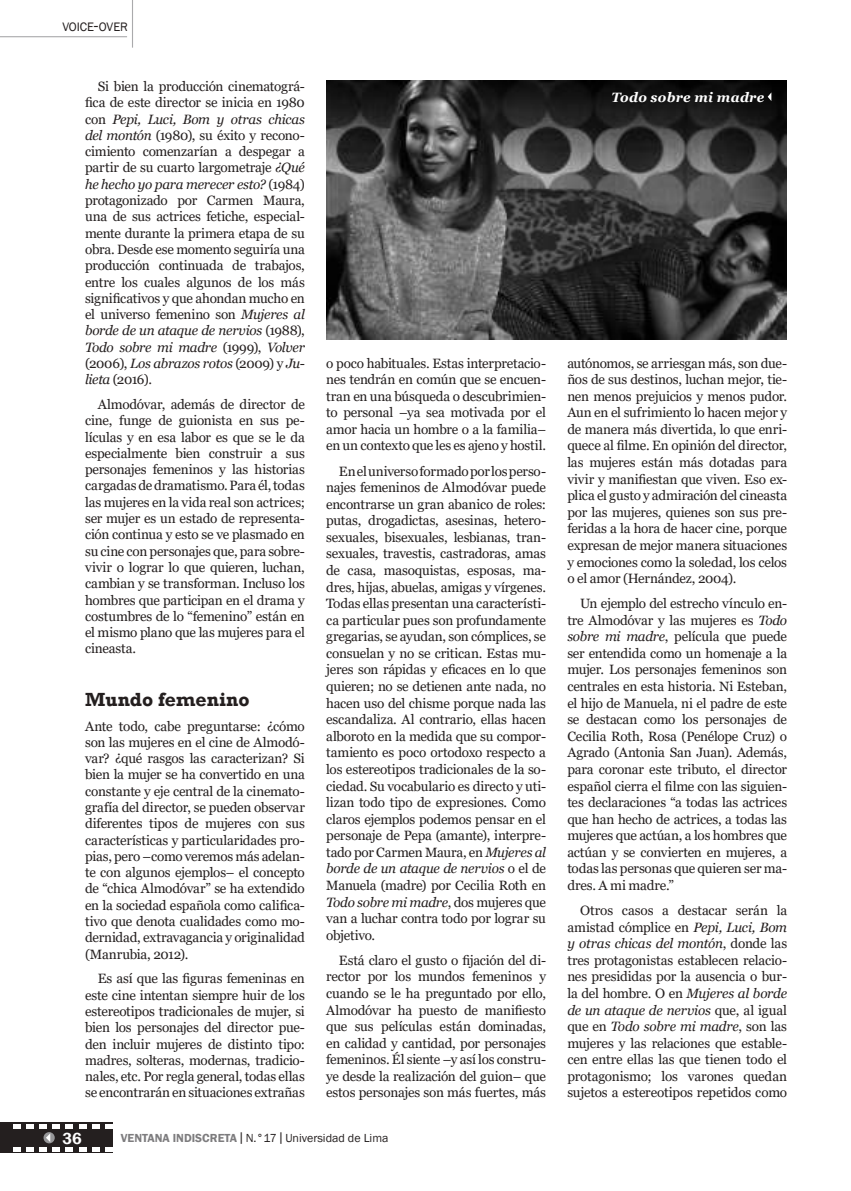
<style>
.page{position:relative;width:851px;height:1191px;background:#fff}
.page>*{position:absolute;margin:0;border:0;box-sizing:border-box;transform-origin:0 0}
.t1{font:700 19.5px "Rockwell";color:#241f1f}
.t2{font:600 16.5px "Franklin Gothic";color:#fff}
.t3{font:13.5px/16.5px "Georgia";letter-spacing:-.015em;color:#241f1f;text-align:justify}
.t4{font:italic 700 13.5px "Georgia";letter-spacing:.02em;color:#fff}
.t5{font:12.6px "Franklin Gothic";letter-spacing:-.005em;color:#241f1f}
.t6{font:12px "Franklin Gothic";color:#241f1f}
.s1{font-size:18px}
.s2{font-style:italic}
.s3{font-weight:600;color:#7d7c7e}
.s4{font-size:9.6px}
</style>
<div class="page">
<hr style="left:0;top:36px;width:127px;height:1px;background:#aaaaac">
<hr style="left:132px;top:0;width:1px;height:48px;background:#aaaaac">
<div style="left:0;top:1122px;width:112px;height:31px;background:#241f1f"></div>
<svg style="left:105px;top:1124px;width:7px;height:4px"></svg>
<svg style="left:92px;top:1124px;width:7px;height:4px"></svg>
<svg style="left:79px;top:1124px;width:7px;height:4px"></svg>
<svg style="left:66px;top:1124px;width:7px;height:4px"></svg>
<svg style="left:27px;top:1124px;width:7px;height:4px"></svg>
<svg style="left:13px;top:1124px;width:7px;height:4px"></svg>
<svg style="left:105px;top:1147px;width:7px;height:4px"></svg>
<svg style="left:92px;top:1147px;width:7px;height:4px"></svg>
<svg style="left:79px;top:1147px;width:7px;height:4px"></svg>
<svg style="left:66px;top:1147px;width:7px;height:4px"></svg>
<svg style="left:27px;top:1147px;width:7px;height:4px"></svg>
<svg style="left:13px;top:1147px;width:7px;height:4px"></svg>
<svg style="left:40px;top:1124px;width:20px;height:27px"></svg>
<img style="left:326px;top:81px;width:460px;height:258px">
<svg style="left:767px;top:92px;width:4px;height:9px"></svg>
<p class="t5" style="left:62px;top:19px;width:67px">VOICE<span class="s1">-</span>OVER</p>
<p class="t3" style="left:85px;top:78px;width:221px;text-indent:13px">Si bien la producción cinematográ&shy;fica de este director se inicia en 1980 con <span class="s2">Pepi, Luci, Bom y otras chicas del montón</span> (1980), su éxito y recono&shy;cimiento comenzarían a despegar a partir de su cuarto largometraje <span class="s2">¿Qué he hecho yo para merecer esto?</span> (1984) protagonizado por Carmen Maura, una de sus actrices fetiche, especial&shy;mente durante la primera etapa de su obra. Desde ese momento seguiría una producción continuada de trabajos, entre los cuales algunos de los más significativos y que ahondan mucho en el universo femenino son <span class="s2">Mujeres al borde de un ataque de nervios</span> (1988), <span class="s2">Todo sobre mi madre</span> (1999), <span class="s2">Volver </span>(2006), <span class="s2">Los abrazos rotos</span> (2009) y <span class="s2">Ju&shy;lieta</span> (2016).</p>
<p class="t3" style="left:85px;top:396px;width:221px;text-indent:13px">Almodóvar, además de director de cine, funge de guionista en sus pe&shy;lículas y en esa labor es que se le da especialmente bien construir a sus personajes femeninos y las historias cargadas de dramatismo. Para él, todas las mujeres en la vida real son actrices; ser mujer es un estado de representa&shy;ción continua y esto se ve plasmado en su cine con personajes que, para sobre&shy;vivir o lograr lo que quieren, luchan, cambian y se transforman. Incluso los hombres que participan en el drama y costumbres de lo “femenino” están en el mismo plano que las mujeres para el cineasta.</p>
<h1 class="t1" style="left:85px;top:687px;width:166px">Mundo femenino</h1>
<p class="t3" style="left:85px;top:718px;width:221px">Ante todo, cabe preguntarse: ¿cómo son las mujeres en el cine de Almodó&shy;var? ¿qué rasgos las caracterizan? Si bien la mujer se ha convertido en una constante y eje central de la cinemato&shy;grafía del director, se pueden observar diferentes tipos de mujeres con sus características y particularidades pro&shy;pias, pero –como veremos más adelan&shy;te con algunos ejemplos– el concepto de “chica Almodóvar” se ha extendido en la sociedad española como califica&shy;tivo que denota cualidades como mo&shy;dernidad, extravagancia y originalidad (Manrubia, 2012).</p>
<p class="t3" style="left:85px;top:970px;width:221px;text-indent:13px">Es así que las figuras femeninas en este cine intentan siempre huir de los estereotipos tradicionales de mujer, si bien los personajes del director pue&shy;den incluir mujeres de distinto tipo: madres, solteras, modernas, tradicio&shy;nales, etc. Por regla general, todas ellas se encontrarán en situaciones extrañas</p>
<p class="t3" style="left:326px;top:355px;width:221px">o poco habituales. Estas interpretacio&shy;nes tendrán en común que se encuen&shy;tran en una búsqueda o descubrimien&shy;to personal –ya sea motivada por el amor hacia un hombre o a la familia– en un contexto que les es ajeno y hostil.</p>
<p class="t3" style="left:326px;top:463px;width:221px;text-indent:13px">En el universo formado por los perso&shy;najes femeninos de Almodóvar puede encontrarse un gran abanico de roles: putas, drogadictas, asesinas, hetero&shy;sexuales, bisexuales, lesbianas, tran&shy;sexuales, travestis, castradoras, amas de casa, masoquistas, esposas, ma&shy;dres, hijas, abuelas, amigas y vírgenes.<br>Todas ellas presentan una característi&shy;ca particular pues son profundamente gregarias, se ayudan, son cómplices, se consuelan y no se critican. Estas mu&shy;jeres son rápidas y eficaces en lo que quieren; no se detienen ante nada, no hacen uso del chisme porque nada las escandaliza. Al contrario, ellas hacen alboroto en la medida que su compor&shy;tamiento es poco ortodoxo respecto a los estereotipos tradicionales de la so&shy;ciedad. Su vocabulario es directo y uti&shy;lizan todo tipo de expresiones. Como claros ejemplos podemos pensar en el personaje de Pepa (amante), interpre&shy;tado por Carmen Maura, en <span class="s2">Mujeres al borde de un ataque de nervios</span> o el de Manuela (madre) por Cecilia Roth en <span class="s2">Todo sobre mi madre</span>, dos mujeres que van a luchar contra todo por lograr su objetivo.</p>
<p class="t3" style="left:326px;top:952px;width:221px;text-indent:13px">Está claro el gusto o fijación del di&shy;rector por los mundos femeninos y cuando se le ha preguntado por ello, Almodóvar ha puesto de manifiesto que sus películas están dominadas, en calidad y cantidad, por personajes femeninos. Él siente –y así los constru&shy;ye desde la realización del guion– que estos personajes son más fuertes, más</p>
<p class="t2" style="left:62px;top:1127px;width:21px">36</p>
<p class="t6" style="left:121px;top:1130px;width:269px"><span class="s3">VENTANA INDISCRETA</span><span class="s4">│</span>N.°17<span class="s4">│</span>Universidad de Lima</p>
<p class="t4" style="left:611px;top:88px;width:154px">Todo sobre mi madre</p>
<p class="t3" style="left:567px;top:355px;width:221px">autónomos, se arriesgan más, son due&shy;ños de sus destinos, luchan mejor, tie&shy;nen menos prejuicios y menos pudor.<br>Aun en el sufrimiento lo hacen mejor y de manera más divertida, lo que enri&shy;quece al filme. En opinión del director, las mujeres están más dotadas para vivir y manifiestan que viven. Eso ex&shy;plica el gusto y admiración del cineasta por las mujeres, quienes son sus pre&shy;feridas a la hora de hacer cine, porque expresan de mejor manera situaciones y emociones como la soledad, los celos o el amor (Hernández, 2004).</p>
<p class="t3" style="left:567px;top:595px;width:221px;text-indent:13px">Un ejemplo del estrecho vínculo en&shy;tre Almodóvar y las mujeres es <span class="s2">Todo sobre mi madre</span>, película que puede ser entendida como un homenaje a la mujer. Los personajes femeninos son centrales en esta historia. Ni Esteban, el hijo de Manuela, ni el padre de este se destacan como los personajes de Cecilia Roth, Rosa (Penélope Cruz) o Agrado (Antonia San Juan). Además, para coronar este tributo, el director español cierra el filme con las siguien&shy;tes declaraciones “a todas las actrices que han hecho de actrices, a todas las mujeres que actúan, a los hombres que actúan y se convierten en mujeres, a todas las personas que quieren ser ma&shy;dres. A mi madre.”</p>
<p class="t3" style="left:567px;top:902px;width:221px;text-indent:13px">Otros casos a destacar serán la amistad cómplice en <span class="s2">Pepi, Luci, Bom y otras chicas del montón</span>, donde las tres protagonistas establecen relacio&shy;nes presididas por la ausencia o bur&shy;la del hombre. O en <span class="s2">Mujeres al borde de un ataque de nervios</span> que, al igual que en <span class="s2">Todo sobre mi madre</span>, son las mujeres y las relaciones que estable&shy;cen entre ellas las que tienen todo el protagonismo; los varones quedan sujetos a estereotipos repetidos como</p>
</div>
